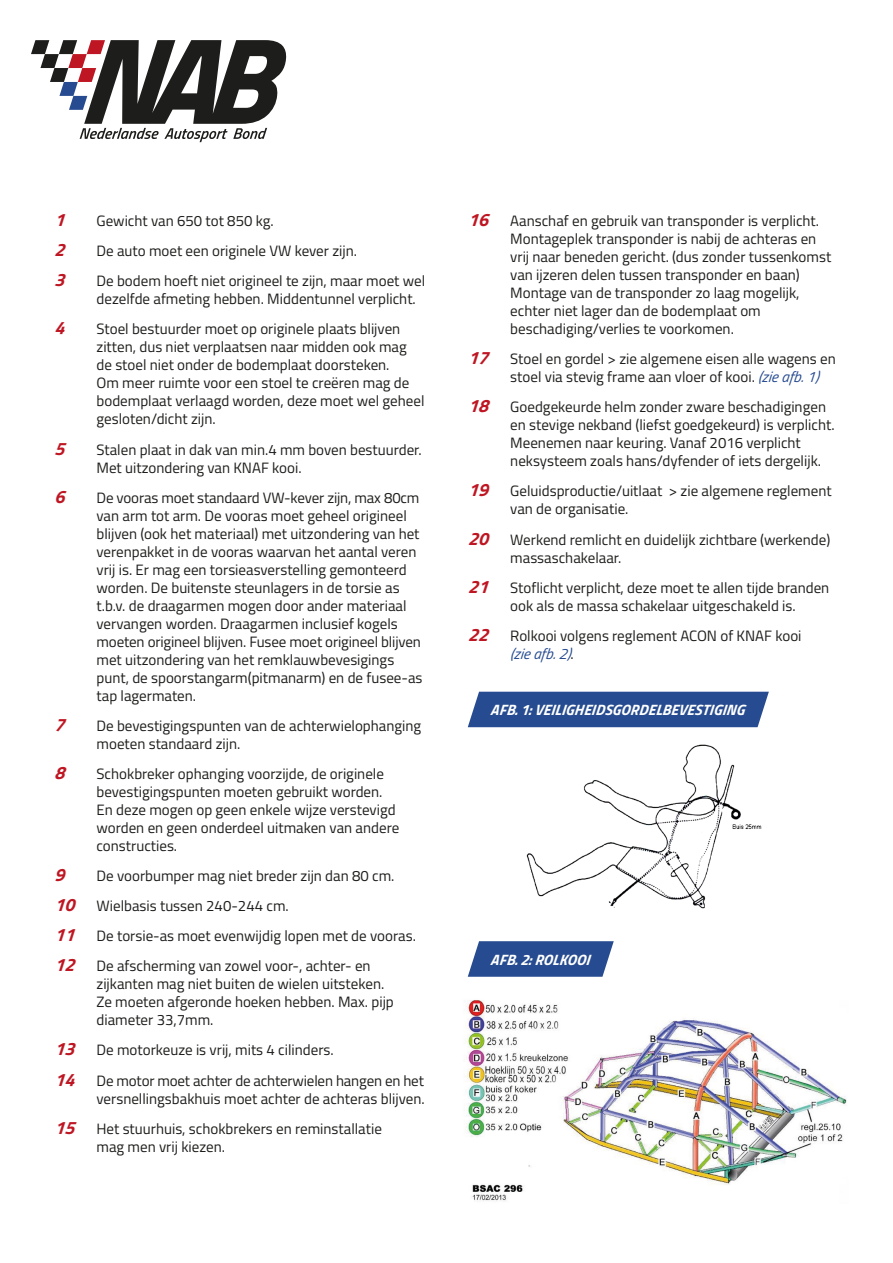
<style>
.page{position:relative;width:893px;height:1263px;background:#fff}
.page>*{position:absolute;margin:0;border:0;box-sizing:border-box;transform-origin:0 0}
.t1{font:italic 700 18px "Titillium";color:#be1622}
.t2{font:15px/18px "Titillium";color:#1d1d1b}
.t3{font:italic 700 15px "Titillium";letter-spacing:.01em;color:#fff}
.s1{font-weight:700;font-style:italic;font-size:18px;color:#be1622}
.s2{font-style:italic;color:#264b90}
</style>
<div class="page">
<svg style="left:31px;top:40px;width:255px;height:102px"></svg>
<svg style="left:468px;top:941px;width:146px;height:36px;background:#395b99"></svg>
<div style="left:468px;top:692px;width:301px;height:35px;background:#264b90"></div>
<img style="left:464px;top:1000px;width:383px;height:201px">
<img style="left:526px;top:744px;width:236px;height:165px">
<p class="t1" style="left:54px;top:206px;width:14px">1</p>
<p class="t2" style="left:97px;top:211px;width:179px">Gewicht van 650 tot 850 kg.</p>
<p class="t1" style="left:54px;top:236px;width:12px">2</p>
<p class="t2" style="left:97px;top:241px;width:262px">De auto moet een originele VW kever zijn.</p>
<p class="t1" style="left:54px;top:266px;width:12px">3</p>
<p class="t2" style="left:97px;top:271px;width:330px">De bodem hoeft niet origineel te zijn, maar moet wel dezelfde afmeting hebben. Middentunnel verplicht.</p>
<p class="t1" style="left:54px;top:314px;width:14px">4</p>
<p class="t2" style="left:97px;top:319px;width:329px">Stoel bestuurder moet op originele plaats blijven zitten, dus niet verplaatsen naar midden ook mag de stoel niet onder de bodemplaat doorsteken.<br>Om meer ruimte voor een stoel te creëren mag de bodemplaat verlaagd worden, deze moet wel geheel gesloten/dicht zijn.</p>
<p class="t1" style="left:54px;top:434px;width:12px">5</p>
<p class="t2" style="left:97px;top:440px;width:327px">Stalen plaat in dak van min.4 mm boven bestuurder.<br>Met uitzondering van KNAF kooi.</p>
<p class="t1" style="left:54px;top:482px;width:12px">6</p>
<p class="t2" style="left:97px;top:488px;width:327px">De vooras moet standaard VW-kever zijn, max 80cm van arm tot arm. De vooras moet geheel origineel blijven (ook het materiaal) met uitzondering van het verenpakket in de vooras waarvan het aantal veren vrij is. Er mag een torsieasverstelling gemonteerd worden. De buitenste steunlagers in de torsie as t.b.v. de draagarmen mogen door ander materiaal vervangen worden. Draagarmen inclusief kogels moeten origineel blijven. Fusee moet origineel blijven met uitzondering van het remklauwbevesigings punt, de spoorstangarm(pitmanarm) en de fusee-as tap lagermaten.</p>
<p class="t1" style="left:54px;top:710px;width:12px">7</p>
<p class="t2" style="left:97px;top:716px;width:326px">De bevestigingspunten van de achterwielophanging moeten standaard zijn.</p>
<p class="t1" style="left:54px;top:758px;width:12px">8</p>
<p class="t2" style="left:97px;top:764px;width:304px">Schokbreker ophanging voorzijde, de originele bevestigingspunten moeten gebruikt worden.<br>En deze mogen op geen enkele wijze verstevigd worden en geen onderdeel uitmaken van andere constructies.</p>
<p class="t1" style="left:54px;top:861px;width:12px">9</p>
<p class="t2" style="left:54px;top:860px;width:363px;line-height:30.2px;text-indent:43px">De voorbumper mag niet breder zijn dan 80 cm.<br><span class="s1">10</span> Wielbasis tussen 240-244 cm.<br><span class="s1">11</span> De torsie-as moet evenwijdig lopen met de vooras.<br><span class="s1">12</span> De afscherming van zowel voor-, achter- en</p>
<p class="t2" style="left:97px;top:974px;width:299px">zijkanten mag niet buiten de wielen uitsteken.<br>Ze moeten afgeronde hoeken hebben. Max. pijp diameter 33,7mm.</p>
<p class="t2" style="left:54px;top:1034px;width:371px;line-height:30.2px"><span class="s1">13</span> De motorkeuze is vrij, mits 4 cilinders.<br><span class="s1">14</span> De motor moet achter de achterwielen hangen en het</p>
<p class="t2" style="left:54px;top:1082px;width:372px;line-height:30.2px;text-indent:43px">versnellingsbakhuis moet achter de achteras blijven.<br><span class="s1">15</span> Het stuurhuis, schokbrekers en reminstallatie</p>
<p class="t2" style="left:97px;top:1137px;width:130px">mag men vrij kiezen.</p>
<p class="t2" style="left:510px;top:211px;width:323px;text-indent:-43px"><span class="s1">16</span> Aanschaf en gebruik van transponder is verplicht.<br>Montageplek transponder is nabij de achteras en vrij naar beneden gericht. (dus zonder tussenkomst van ijzeren delen tussen transponder en baan)<br>Montage van de transponder zo laag mogelijk, echter niet lager dan de bodemplaat om beschadiging/verlies te voorkomen.</p>
<p class="t2" style="left:510px;top:349px;width:327px;text-indent:-43px"><span class="s1">17</span> Stoel en gordel &gt; zie algemene eisen alle wagens en stoel via stevig frame aan vloer of kooi. <span class="s2">(zie afb. 1)</span></p>
<p class="t2" style="left:510px;top:397px;width:326px;text-indent:-43px"><span class="s1">18</span> Goedgekeurde helm zonder zware beschadigingen en stevige nekband (liefst goedgekeurd) is verplicht.<br>Meenemen naar keuring. Vanaf 2016 verplicht neksysteem zoals hans/dyfender of iets dergelijk.</p>
<p class="t2" style="left:510px;top:481px;width:323px;text-indent:-43px"><span class="s1">19</span> Geluidsproductie/uitlaat &gt; zie algemene reglement van de organisatie.</p>
<p class="t2" style="left:510px;top:530px;width:322px;text-indent:-43px"><span class="s1">20</span> Werkend remlicht en duidelijk zichtbare (werkende) massaschakelaar.</p>
<p class="t2" style="left:468px;top:578px;width:363px;text-align:center"><span class="s1">21</span> Stoflicht verplicht, deze moet te allen tijde branden ook als de massa schakelaar uitgeschakeld is.</p>
<p class="t2" style="left:510px;top:626px;width:293px;text-indent:-43px"><span class="s1">22</span> Rolkooi volgens reglement ACON of KNAF kooi <span class="s2">(zie afb. 2)</span>.</p>
<p class="t3" style="left:490px;top:698px;width:255px">AFB. 1: VEILIGHEIDSGORDELBEVESTIGING</p>
<p class="t3" style="left:490px;top:947px;width:101px">AFB. 2: ROLKOOI</p>
</div>
